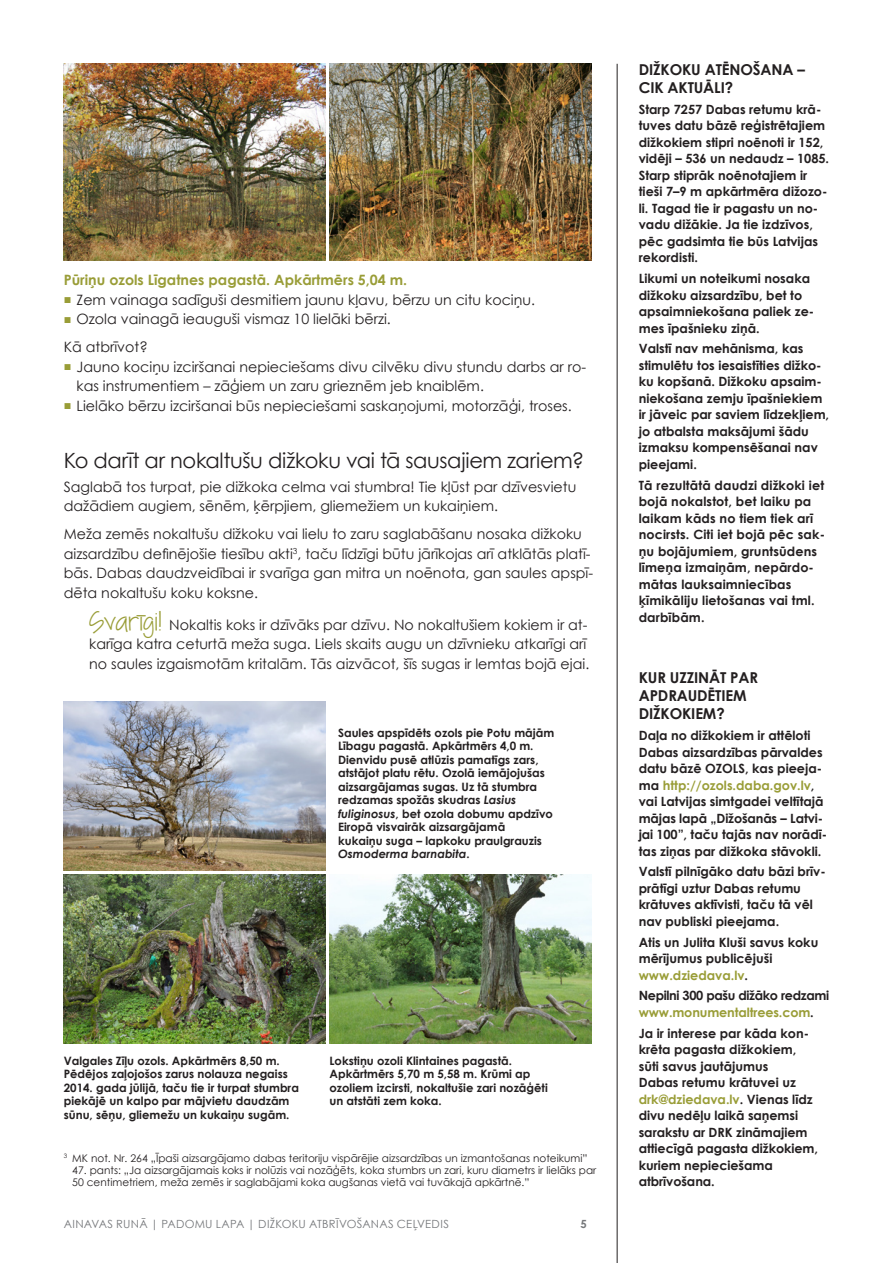
<style>
.page{position:relative;width:893px;height:1263px;background:#fff}
.page>*{position:absolute;margin:0;border:0;box-sizing:border-box;transform-origin:0 0}
.t1{font:21px "Century Gothic";letter-spacing:-.015em;color:#231f20}
.t2{font:700 15px/18px "Century Gothic";letter-spacing:-.01em;color:#231f20}
.t3{font:14.25px/19.5px "Century Gothic";color:#231f20}
.t4{font:700 14.25px "Century Gothic";color:#999d37}
.t5{font:700 12.75px/16.5px "Century Gothic";color:#231f20}
.t6{font:700 12.75px/16.5px "Century Gothic";letter-spacing:-.025em;color:#231f20}
.t7{font:700 11.55px/13.5px "Century Gothic";color:#231f20}
.t8{font:11.25px "Century Gothic";letter-spacing:.02em;color:#76787b}
.t9{font:700 11.25px "Century Gothic";color:#76787b}
.t10{font:10.5px/12px "Century Gothic";color:#231f20}
.s1{font-weight:700;font-size:12.75px;color:#999d37}
.s2{font-family:"KGI Need A Font";font-size:19.5px;color:#999d37}
.s3{font-style:italic}
.s4{color:#999d37}
</style>
<div class="page">
<hr style="left:617px;top:64px;width:1px;height:1199px;background:#231f20">
<img style="left:64px;top:64px;width:261px;height:196px">
<img style="left:330px;top:64px;width:261px;height:196px">
<img style="left:64px;top:701px;width:261px;height:169px">
<img style="left:64px;top:874px;width:261px;height:169px">
<img style="left:330px;top:874px;width:261px;height:169px">
<p class="t4" style="left:64px;top:269px;width:345px">Pūriņu ozols Līgatnes pagastā. Apkārtmērs 5,04 m.</p>
<p class="t3" style="left:64px;top:290px;width:473px"><span class="s1">■</span> Zem vainaga sadīguši desmitiem jaunu kļavu, bērzu un citu kociņu.</p>
<p class="t3" style="left:64px;top:305px;width:329px;line-height:28px"><span class="s1">■</span> Ozola vainagā ieauguši vismaz 10 lielāki bērzi.<br>Kā atbrīvot?</p>
<p class="t3" style="left:77px;top:357px;width:511px;text-indent:-13px"><span class="s1">■</span> Jauno kociņu izciršanai nepieciešams divu cilvēku divu stundu darbs ar ro&shy;kas instrumentiem – zāģiem un zaru grieznēm jeb knaiblēm.</p>
<p class="t3" style="left:64px;top:396px;width:509px"><span class="s1">■</span> Lielāko bērzu izciršanai būs nepieciešami saskaņojumi, motorzāģi, troses.</p>
<h1 class="t1" style="left:64px;top:446px;width:522px">Ko darīt ar nokaltušu dižkoku vai tā sausajiem zariem?</h1>
<p class="t3" style="left:64px;top:477px;width:514px">Saglabā tos turpat, pie dižkoka celma vai stumbra! Tie kļūst par dzīvesvietu dažādiem augiem, sēnēm, ķērpjiem, gliemežiem un kukaiņiem.</p>
<p class="t3" style="left:64px;top:524px;width:531px">Meža zemēs nokaltušu dižkoku vai lielu to zaru saglabāšanu nosaka dižkoku aizsardzību definējošie tiesību akti<sup>3</sup>, taču līdzīgi būtu jārīkojas arī atklātās platī&shy;bās. Dabas daudzveidībai ir svarīga gan mitra un noēnota, gan saules apspī&shy;dēta nokaltušu koku koksne.</p>
<p class="t3" style="left:89px;top:614px;width:501px"><span class="s2">SVARĪGI!</span> Nokaltis koks ir dzīvāks par dzīvu. No nokaltušiem kokiem ir at&shy;karīga katra ceturtā meža suga. Liels skaits augu un dzīvnieku atkarīgi arī no saules izgaismotām kritalām. Tās aizvācot, šīs sugas ir lemtas bojā ejai.</p>
<p class="t7" style="left:338px;top:725px;width:218px">Saules apspīdēts ozols pie Potu mājām Lībagu pagastā. Apkārtmērs 4,0 m.<br>Dienvidu pusē atlūzis pamatīgs zars, atstājot platu rētu. Ozolā iemājojušas aizsargājamas sugas. Uz tā stumbra redzamas spožās skudras <span class="s3">Lasius fuliginosus</span>, bet ozola dobumu apdzīvo Eiropā visvairāk aizsargājamā<br>kukaiņu suga – lapkoku praulgrauzis <span class="s3">Osmoderma barnabita</span>.</p>
<p class="t7" style="left:64px;top:1053px;width:237px">Valgales Zīļu ozols. Apkārtmērs 8,50 m.<br>Pēdējos zaļojošos zarus nolauza negaiss 2014. gada jūlijā, taču tie ir turpat stumbra piekājē un kalpo par mājvietu daudzām sūnu, sēņu, gliemežu un kukaiņu sugām.</p>
<p class="t7" style="left:330px;top:1053px;width:220px">Lokstiņu ozoli Klintaines pagastā.<br>Apkārtmērs 5,70 m 5,58 m. Krūmi ap ozoliem izcirsti, nokaltušie zari nozāģēti un atstāti zem koka.</p>
<p class="t10" style="left:64px;top:1152px;width:525px"><sup>3</sup> MK not. Nr. 264 „Īpaši aizsargājamo dabas teritoriju vispārējie aizsardzības un izmantošanas noteikumi”</p>
<p class="t10" style="left:72px;top:1164px;width:526px">47. pants: „Ja aizsargājamais koks ir nolūzis vai nozāģēts, koka stumbrs un zari, kuru diametrs ir lielāks par<br>50 centimetriem, meža zemēs ir saglabājami koka augšanas vietā vai tuvākajā apkārtnē.”</p>
<p class="t8" style="left:64px;top:1216px;width:387px">AINAVAS RUNĀ | PADOMU LAPA | DIŽKOKU ATBRĪVOŠANAS CEĻVEDIS</p>
<p class="t9" style="left:580px;top:1216px;width:8px">5</p>
<p class="t2" style="left:639px;top:60px;width:168px">DIŽKOKU ATĒNOŠANA –<br>CIK AKTUĀLI?</p>
<p class="t5" style="left:639px;top:100px;width:192px">Starp 7257 Dabas retumu krā&shy;tuves datu bāzē reģistrētajiem dižkokiem stipri noēnoti ir 152, vidēji – 536 un nedaudz – 1085.<br>Starp stiprāk noēnotajiem ir tieši 7–9 m apkārtmēra dižozo&shy;li. Tagad tie ir pagastu un no&shy;vadu dižākie. Ja tie izdzīvos, pēc gadsimta tie būs Latvijas rekordisti.</p>
<p class="t5" style="left:639px;top:270px;width:177px">Likumi un noteikumi nosaka dižkoku aizsardzību, bet to apsaimniekošana paliek ze&shy;mes īpašnieku ziņā.</p>
<p class="t5" style="left:639px;top:340px;width:192px">Valstī nav mehānisma, kas stimulētu tos iesaistīties dižko&shy;ku kopšanā. Dižkoku apsaim&shy;niekošana zemju īpašniekiem ir jāveic par saviem līdzekļiem, jo atbalsta maksājumi šādu izmaksu kompensēšanai nav pieejami.</p>
<p class="t5" style="left:639px;top:476px;width:188px">Tā rezultātā daudzi dižkoki iet bojā nokalstot, bet laiku pa laikam kāds no tiem tiek arī nocirsts. Citi iet bojā pēc sak&shy;ņu bojājumiem, gruntsūdens līmeņa izmaiņām, nepārdo&shy;mātas lauksaimniecības ķīmikāliju lietošanas vai tml. darbībām.</p>
<p class="t2" style="left:639px;top:668px;width:121px">KUR UZZINĀT PAR<br>APDRAUDĒTIEM<br>DIŽKOKIEM?</p>
<p class="t5" style="left:639px;top:726px;width:190px">Daļa no dižkokiem ir attēloti<br>Dabas aizsardzības pārvaldes datu bāzē OZOLS, kas pieeja&shy;ma <span class="s4">http://ozols.daba.gov.lv</span>, vai Latvijas simtgadei veltītajā mājas lapā „Dižošanās – Latvi&shy;jai 100”, taču tajās nav norādī&shy;tas ziņas par dižkoka stāvokli.</p>
<p class="t5" style="left:639px;top:863px;width:188px">Valstī pilnīgāko datu bāzi brīv&shy;prātīgi uztur Dabas retumu krātuves aktīvisti, taču tā vēl nav publiski pieejama.</p>
<p class="t5" style="left:639px;top:933px;width:181px">Atis un Julita Kluši savus koku mērījumus publicējuši <span class="s4">www.dziedava.lv</span>.</p>
<p class="t6" style="left:639px;top:987px;width:192px">Nepilni 300 pašu dižāko redzami <span class="s4">www.monumentaltrees.com</span>.</p>
<p class="t5" style="left:639px;top:1024px;width:181px">Ja ir interese par kāda kon&shy;krēta pagasta dižkokiem, sūti savus jautājumus<br>Dabas retumu krātuvei uz <span class="s4">drk@dziedava.lv</span>. Vienas līdz divu nedēļu laikā saņemsi sarakstu ar DRK zināmajiem attiecīgā pagasta dižkokiem, kuriem nepieciešama atbrīvošana.</p>
</div>
